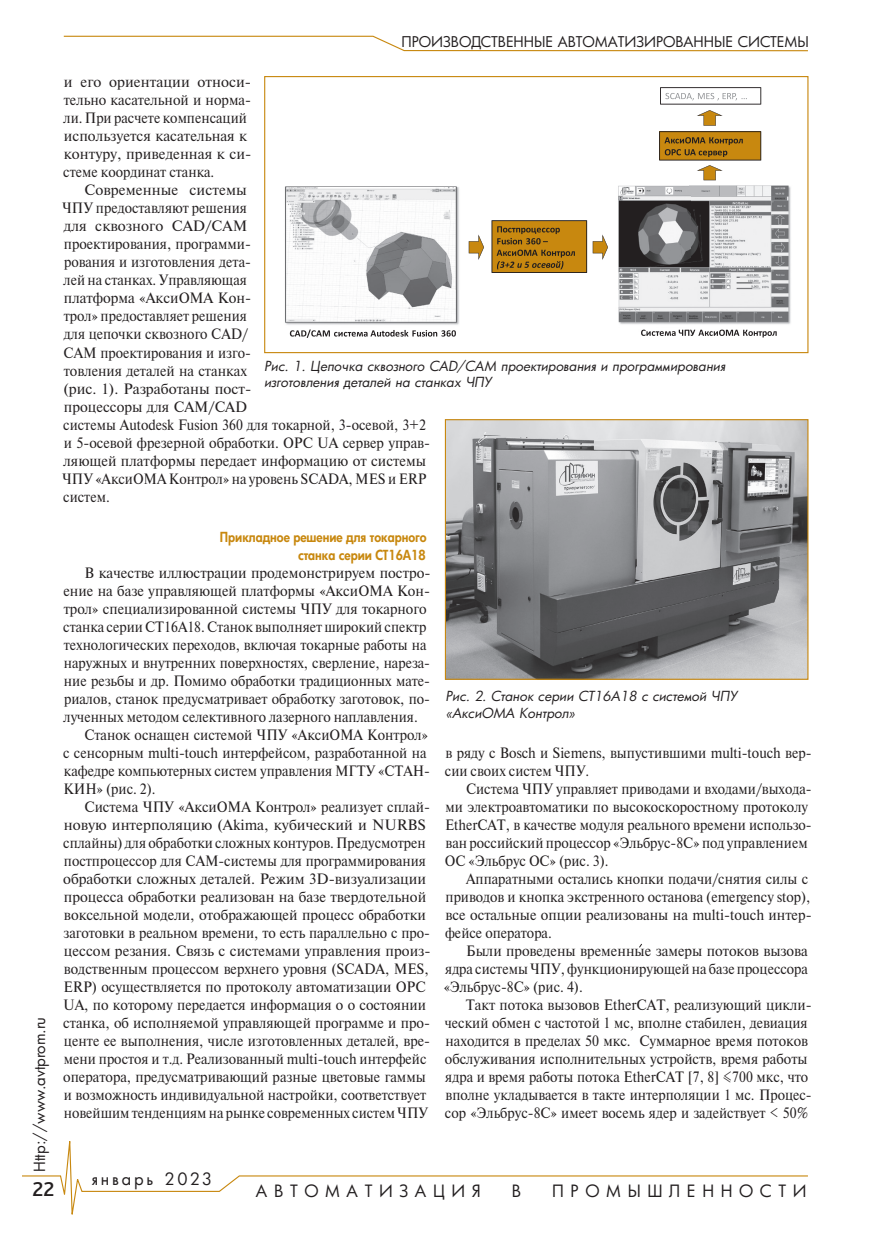
<style>
.page{position:relative;width:893px;height:1234px;background:#fff}
.page>*{position:absolute;margin:0;border:0;box-sizing:border-box;transform-origin:0 0}
.t1{font:500 21px "Bliss Pro";color:#231f20}
.t2{font:16.5px "Futura Cyr";letter-spacing:.4em;color:#231f20}
.t3{font:16.5px "Futura Cyr";letter-spacing:.17em;color:#231f20}
.t4{font:15px/18px "Newton";color:#231f20;scale:.92 1}
.t5{font:15px/18px "Newton";color:#231f20}
.t6{font:15px/18px "Newton";color:#231f20;scale:.94 1}
.t7{font:15px/18px "Newton";color:#231f20;scale:.93 1}
.t8{font:15px/18px "Newton";color:#231f20;text-align:justify;scale:.95 1}
.t9{font:15px "Newton";color:#231f20;scale:.96 1}
.t10{font:15px "Futura Cyr";color:#231f20}
.t11{font:14.4px "Futura Cyr";letter-spacing:-.005em;color:#231f20}
.t12{font:italic 13.5px/16.5px "Futura Cyr";color:#231f20}
.t13{font:800 13.5px/18px "Futura Cyr";color:#c8880f;text-align:right;scale:.92 1}
</style>
<div class="page">
<svg style="left:22px;top:1141px;width:786px;height:74px"></svg>
<svg style="left:63px;top:35px;width:745px;height:17px"></svg>
<img style="left:285px;top:87px;width:506px;height:251px">
<div style="left:264px;top:76px;width:544px;height:277px;border:1px solid #c8880f"></div>
<img style="left:447px;top:421px;width:359px;height:256px">
<div style="left:445px;top:419px;width:363px;height:260px;border:1px solid #c8880f"></div>
<svg style="left:491px;top:220px;width:96px;height:53px"></svg>
<svg style="left:469px;top:234px;width:15px;height:26px"></svg>
<svg style="left:593px;top:234px;width:15px;height:26px"></svg>
<svg style="left:290px;top:329px;width:166px;height:9px"></svg>
<svg style="left:641px;top:329px;width:136px;height:8px"></svg>
<svg style="left:659px;top:87px;width:102px;height:93px"></svg>
<p class="t11" style="left:402px;top:33px;width:409px">ПРОИЗВОДСТВЕННЫЕ АВТОМАТИЗИРОВАННЫЕ СИСТЕМЫ</p>
<p class="t5" style="left:63px;top:73px;width:190px">и его ориентации относи&shy;тельно касательной и норма&shy;ли. При расчете компенсаций используется касательная к контуру, приведенная к си&shy;стеме координат станка.</p>
<p class="t5" style="left:62px;top:181px;width:369px;text-indent:22px">Современные системы<br>ЧПУ предоставляют решения<br>для сквозного CAD/CAM<br>проектирования, программи-<br>рования и изготовления дета-<br>лей на станках. Управляющая<br>платформа «АксиОМА Кон-<br>трол» предоставляет решения<br>для цепочки сквозного CAD/<br>CAM проектирования и изго-<br>товления деталей на станках<br>(рис. 1). Разработаны пост-<br>процессоры для CAM/CAD<br>системы Autodesk Fusion 360 для токарной, 3-осевой, 3+2 и 5-осевой фрезерной обработки. OPC UA сервер управ&shy;ляющей платформы передает информацию от системы<br>ЧПУ «АксиОМА Контрол» на уровень SCADA, MES и ERP систем.</p>
<p class="t13" style="left:220px;top:528px;width:226px">Прикладное решение для токарного станка серии ст16А18</p>
<p class="t9" style="left:85px;top:561px;width:362px">В качестве иллюстрации продемонстрируем постро-</p>
<p class="t8" style="left:63px;top:581px;width:387px">ение на базе управляющей платформы «АксиОМА Кон-</p>
<p class="t6" style="left:64px;top:599px;width:388px">трол» специализированной системы ЧПУ для токарного</p>
<p class="t4" style="left:63px;top:617px;width:396px">станка серии СТ16А18. Станок выполняет широкий спектр</p>
<p class="t4" style="left:64px;top:635px;width:396px">технологических переходов, включая токарные работы на</p>
<p class="t4" style="left:64px;top:653px;width:399px">наружных и внутренних поверхностях, сверление, нареза-</p>
<p class="t4" style="left:64px;top:671px;width:400px">ние резьбы и др. Помимо обработки традиционных мате-</p>
<p class="t4" style="left:64px;top:689px;width:399px">риалов, станок предусматривает обработку заготовок, по-</p>
<p class="t4" style="left:63px;top:707px;width:387px">лученных методом селективного лазерного наплавления.</p>
<p class="t4" style="left:84px;top:725px;width:375px">Станок оснащен системой ЧПУ «АксиОМА Контрол»</p>
<p class="t4" style="left:63px;top:743px;width:396px">с сенсорным multi-touch интерфейсом, разработанной на</p>
<p class="t4" style="left:64px;top:761px;width:399px">кафедре компьютерных систем управления МГТУ «СТАН-</p>
<p class="t4" style="left:63px;top:779px;width:102px">КИН» (рис. 2).</p>
<p class="t6" style="left:84px;top:797px;width:369px">Система ЧПУ «АксиОМА Контрол» реализует сплай-</p>
<p class="t5" style="left:64px;top:815px;width:364px">новую интерполяцию (Akima, кубический и NURBS</p>
<p class="t4" style="left:63px;top:833px;width:396px">сплайны) для обработки сложных контуров. Предусмотрен</p>
<p class="t4" style="left:64px;top:851px;width:395px">постпроцессор для CAM-системы для программирования</p>
<p class="t5" style="left:63px;top:869px;width:364px">обработки сложных деталей. Режим 3D-визуализации</p>
<p class="t5" style="left:64px;top:887px;width:364px">процесса обработки реализован на базе твердотельной</p>
<p class="t9" style="left:64px;top:903px;width:379px">воксельной модели, отображающей процесс обработки</p>
<p class="t4" style="left:64px;top:923px;width:400px">заготовки в реальном времени, то есть параллельно с про-</p>
<p class="t5" style="left:64px;top:941px;width:368px">цессом резания. Связь с системами управления произ-</p>
<p class="t7" style="left:64px;top:959px;width:394px">водственным процессом верхнего уровня (SCADA, MES,</p>
<p class="t6" style="left:63px;top:977px;width:387px">ERP) осуществляется по протоколу автоматизации OPC</p>
<p class="t6" style="left:63px;top:995px;width:387px">UA, по которому передается информация о о состоянии</p>
<p class="t6" style="left:63px;top:1013px;width:392px">станка, об исполняемой управляющей программе и про-</p>
<p class="t7" style="left:64px;top:1031px;width:395px">центе ее выполнения, числе изготовленных деталей, вре-</p>
<p class="t4" style="left:64px;top:1049px;width:396px">мени простоя и т.д. Реализованный multi-touch интерфейс</p>
<p class="t7" style="left:63px;top:1067px;width:391px">оператора, предусматривающий разные цветовые гаммы</p>
<p class="t4" style="left:64px;top:1085px;width:395px">и возможность индивидуальной настройки, соответствует</p>
<p class="t4" style="left:64px;top:1103px;width:397px">новейшим тенденциям на рынке современных систем ЧПУ</p>
<p class="t12" style="left:264px;top:357px;width:463px">Рис. 1. Цепочка сквозного CAD/CAM проектирования и программирования изготовления деталей на станках ЧПУ</p>
<p class="t12" style="left:445px;top:688px;width:293px">Рис. 2. Станок серии СТ16А18 с системой ЧПУ «АксиОМА Контрол»</p>
<p class="t7" style="left:445px;top:743px;width:396px">в ряду с Bosch и Siemens, выпустившими multi-touch вер&shy;сии своих систем ЧПУ.</p>
<p class="t4" style="left:445px;top:779px;width:400px;text-indent:21px">Система ЧПУ управляет приводами и входами/выхода&shy;ми электроавтоматики по высокоскоростному протоколу EtherCAT, в качестве модуля реального времени использо&shy;ван российский процессор «Эльбрус-8С» под управлением ОС «Эльбрус ОС» (рис. 3).</p>
<p class="t4" style="left:445px;top:869px;width:400px;text-indent:21px">Аппаратными остались кнопки подачи/снятия силы с приводов и кнопка экстренного останова (emergency stop), все остальные опции реализованы на multi-touch интер&shy;фейсе оператора.</p>
<p class="t8" style="left:444px;top:941px;width:385px;text-indent:23px">Были проведены временные замеры потоков вызова ядра системы ЧПУ, функционирующей на базе процессора «Эльбрус-8С» (рис. 4).</p>
<p class="t6" style="left:445px;top:995px;width:392px;text-indent:21px">Такт потока вызовов EtherCAT, реализующий цикли&shy;ческий обмен с частотой 1 мс, вполне стабилен, девиация находится в пределах 50 мкс. Суммарное время потоков обслуживания исполнительных устройств, время работы ядра и время работы потока EtherCAT [7, 8] ≤700 мкс, что вполне укладывается в такте интерполяции 1 мс. Процес&shy;сор «Эльбрус-8С» имеет восемь ядер и задействует &lt; 50%</p>
<p class="t10" style="left:30px;top:1171px;width:157px;rotate:-90deg">Http://www.avtprom.ru</p>
<p class="t3" style="left:92px;top:1168px;width:122px">январь 2023</p>
<h1 class="t1" style="left:33px;top:1175px;width:24px">22</h1>
<p class="t2" style="left:256px;top:1180px;width:226px">АВТОМАТИЗАЦИЯ</p>
<p class="t2" style="left:512px;top:1180px;width:11px">В</p>
<p class="t2" style="left:552px;top:1180px;width:256px">ПРОМЫШЛЕННОСТИ</p>
</div>
